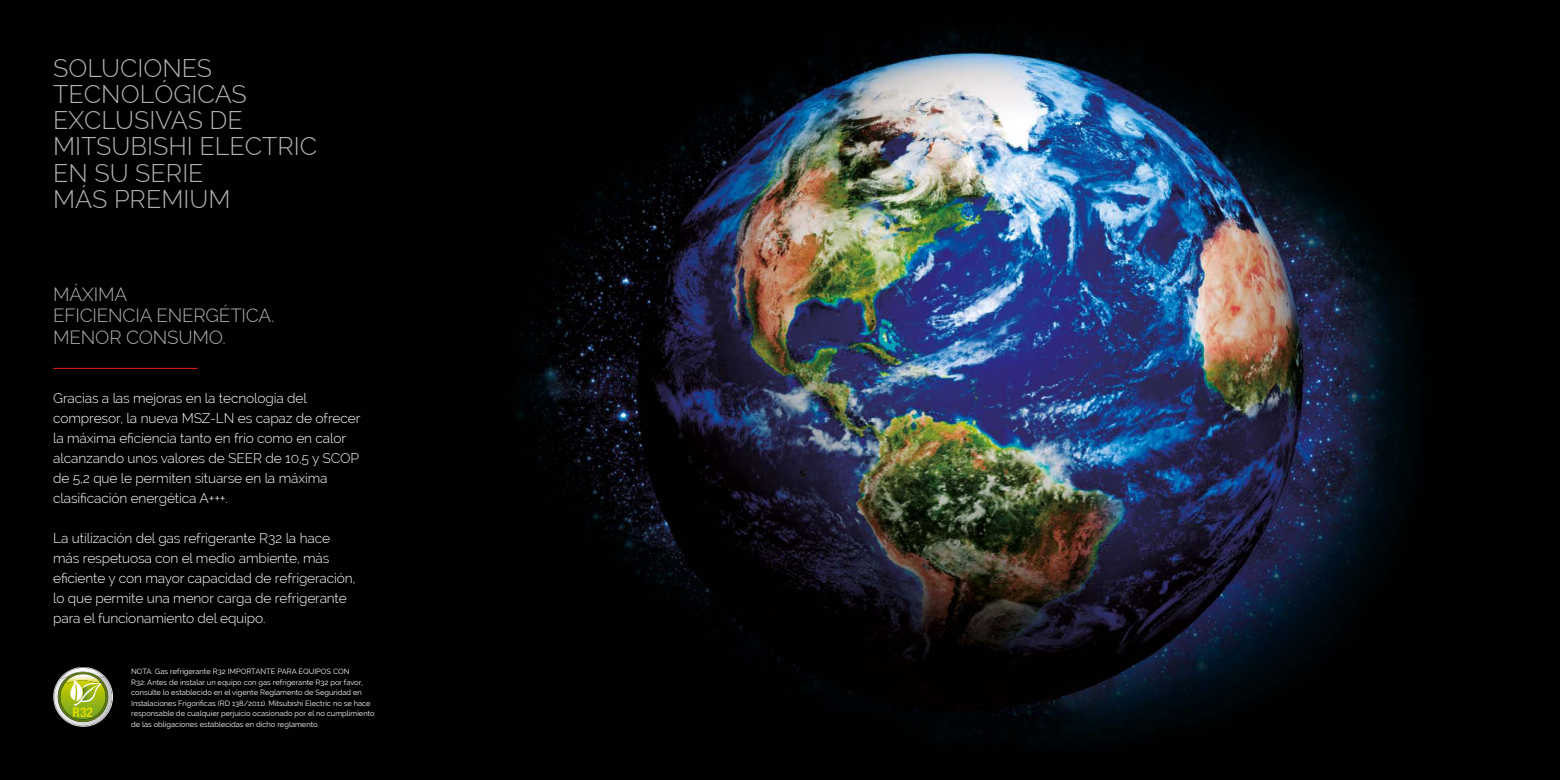
<style>
.page{position:relative;width:1560px;height:780px;background:#fff}
.page>*{position:absolute;margin:0;border:0;box-sizing:border-box;transform-origin:0 0}
.t1{font:300 25px/26.2px "Raleway";color:#b3b2b2}
.t2{font:300 18.75px/21.2px "Raleway";letter-spacing:-.01em;color:#b3b2b2}
.t3{font:300 13.75px/20px "Raleway";letter-spacing:-.01em;color:#fff}
.t4{font:700 condensed 13.38px "Helvetica Neue LT Std";color:#dedc00}
.t5{font:7.5px/10.5px "Raleway";color:#fff}
</style>
<div class="page">
<img style="left:0;top:0;width:1559px;height:780px">
<hr style="left:53px;top:368px;width:145px;height:1px;background:#e42313">
<svg style="left:53px;top:667px;width:55px;height:55px;background:#91a051"></svg>
<h1 class="t1" style="left:53px;top:55px;width:265px">SOLUCIONES<br>TECNOLÓGICAS<br>EXCLUSIVAS DE<br>MITSUBISHI ELECTRIC<br>EN SU SERIE<br>MÁS PREMIUM</h1>
<h2 class="t2" style="left:53px;top:284px;width:223px">MÁXIMA<br>EFICIENCIA ENERGÉTICA.<br>MENOR CONSUMO.</h2>
<p class="t3" style="left:53px;top:388px;width:309px">Gracias a las mejoras en la tecnología del compresor, la nueva MSZ-LN es capaz de ofrecer la máxima eficiencia tanto en frío como en calor alcanzando unos valores de SEER de 10,5 y SCOP de 5,2 que le permiten situarse en la máxima clasificación energética A+++.</p>
<p class="t3" style="left:53px;top:528px;width:304px">La utilización del gas refrigerante R32 la hace más respetuosa con el medio ambiente, más eficiente y con mayor capacidad de refrigeración, lo que permite una menor carga de refrigerante para el funcionamiento del equipo.</p>
<p class="t4" style="left:73px;top:704px;width:22px">R32</p>
<p class="t5" style="left:131px;top:666px;width:245px">NOTA: Gas refrigerante R32 IMPORTANTE PARA EQUIPOS CON<br>R32: Antes de instalar un equipo con gas refrigerante R32 por favor, consulte lo establecido en el vigente Reglamento de Seguridad en Instalaciones Frigoríficas (RD 138/2011). Mitsubishi Electric no se hace responsable de cualquier perjuicio ocasionado por el no cumplimiento de las obligaciones establecidas en dicho reglamento.</p>
</div>
